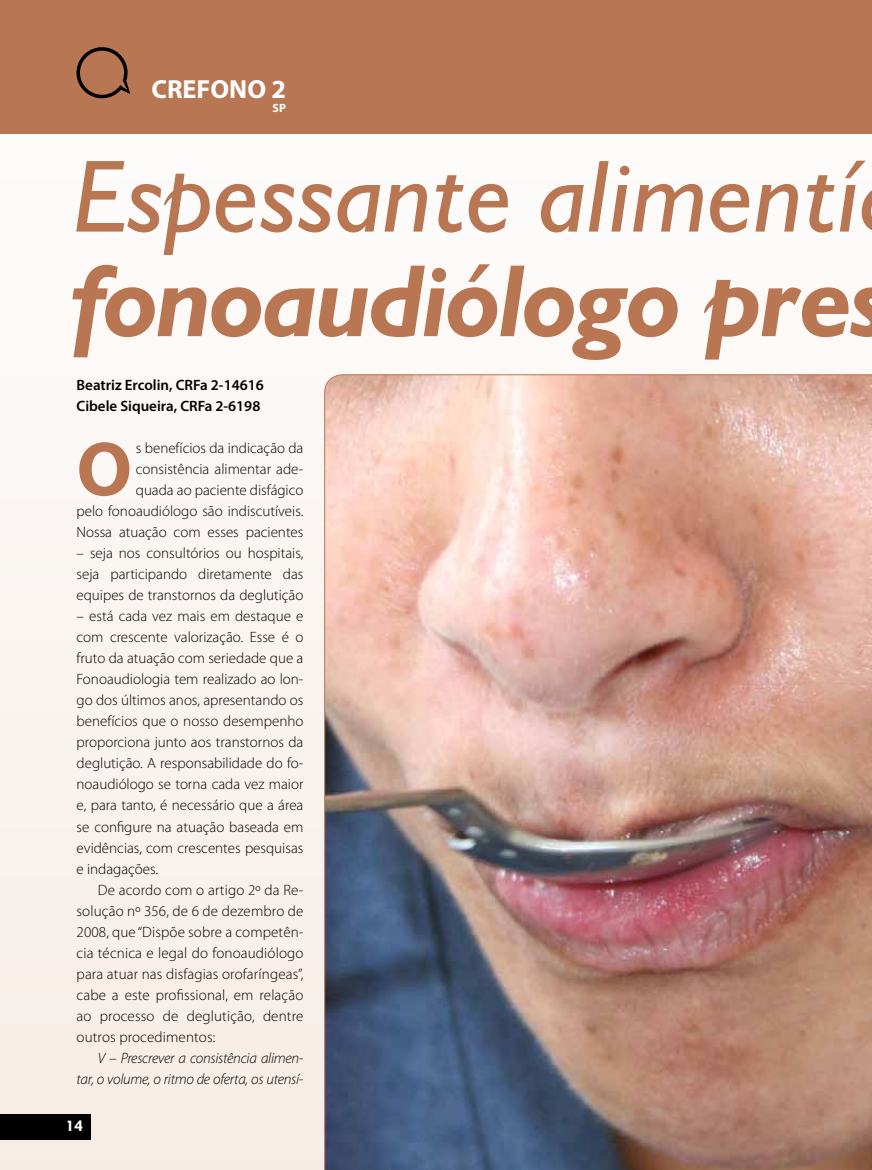
<style>
.page{position:relative;width:872px;height:1170px;background:#fff}
.page>*{position:absolute;margin:0;border:0;box-sizing:border-box;transform-origin:0 0}
.t1{font:italic 103.2px "Humanist 521 BT";color:#b97652}
.t2{font:italic 700 103.2px "Humanist 521 BT";letter-spacing:-.015em;color:#b97652}
.t3{font:700 77.25px "Myriad Pro";color:#b97652}
.t4{font:700 26.25px "Myriad Pro";color:#fff}
.t5{font:700 16.5px "Tw Cen";color:#fff}
.t6{font:300 15px/21px "Myriad Pro";color:#000;text-align:justify}
.t7{font:italic 300 15px/21px "Myriad Pro";letter-spacing:-.02em;color:#000;text-align:right}
.t8{font:600 15px/21px "Myriad Pro";color:#000}
.t9{font:700 12px "Myriad Pro";color:#fff}
</style>
<div class="page">
<div style="left:0;top:0;width:872px;height:1169px;background:linear-gradient(to right,#faf4f0,#fdfcfb)"></div>
<div style="left:0;top:1114px;width:90px;height:25px;background:#000"></div>
<div style="left:0;top:0;width:872px;height:134px;background:#b97652"></div>
<svg style="left:76px;top:47px;width:54px;height:51px"></svg>
<img style="left:324px;top:374px;width:548px;height:795px">
<h3 class="t4" style="left:151px;top:72px;width:136px">CREFONO 2</h3>
<p class="t9" style="left:272px;top:100px;width:15px">SP</p>
<h1 class="t1" style="left:74px;top:133px;width:788px">Espessante alimentí</h1>
<h1 class="t2" style="left:74px;top:237px;width:817px">fonoaudiólogo pres</h1>
<p class="t8" style="left:77px;top:374px;width:189px">Beatriz Ercolin, CRFa 2-14616<br>Cibele Siqueira, CRFa 2-6198</p>
<h2 class="t3" style="left:77px;top:419px;width:57px">O</h2>
<p class="t6" style="left:77px;top:438px;width:228px;text-align:right">s benefícios da indicação da consistência alimentar ade-<br>quada ao paciente disfágico<br>pelo fonoaudiólogo são indiscutíveis.<br>Nossa atuação com esses pacientes</p>
<p class="t6" style="left:77px;top:543px;width:228px">– seja nos consultórios ou hospitais, seja participando diretamente das equipes de transtornos da deglutição</p>
<p class="t6" style="left:77px;top:606px;width:228px">– está cada vez mais em destaque e com crescente valorização. Esse é o fruto da atuação com seriedade que a Fonoaudiologia tem realizado ao lon&shy;go dos últimos anos, apresentando os benefícios que o nosso desempenho proporciona junto aos transtornos da deglutição. A responsabilidade do fo&shy;noaudiólogo se torna cada vez maior e, para tanto, é necessário que a área se configure na atuação baseada em evidências, com crescentes pesquisas e indagações.</p>
<p class="t6" style="left:77px;top:879px;width:228px;text-indent:21px">De acordo com o artigo 2º da Re&shy;solução nº 356, de 6 de dezembro de 2008, que “Dispõe sobre a competên&shy;cia técnica e legal do fonoaudiólogo para atuar nas disfagias orofaríngeas”, cabe a este profissional, em relação ao processo de deglutição, dentre outros procedimentos:</p>
<p class="t7" style="left:77px;top:1047px;width:228px">V – Prescrever a consistência alimen&shy;tar, o volume, o ritmo de oferta, os utensí-</p>
<p class="t5" style="left:66px;top:1116px;width:19px">14</p>
</div>
